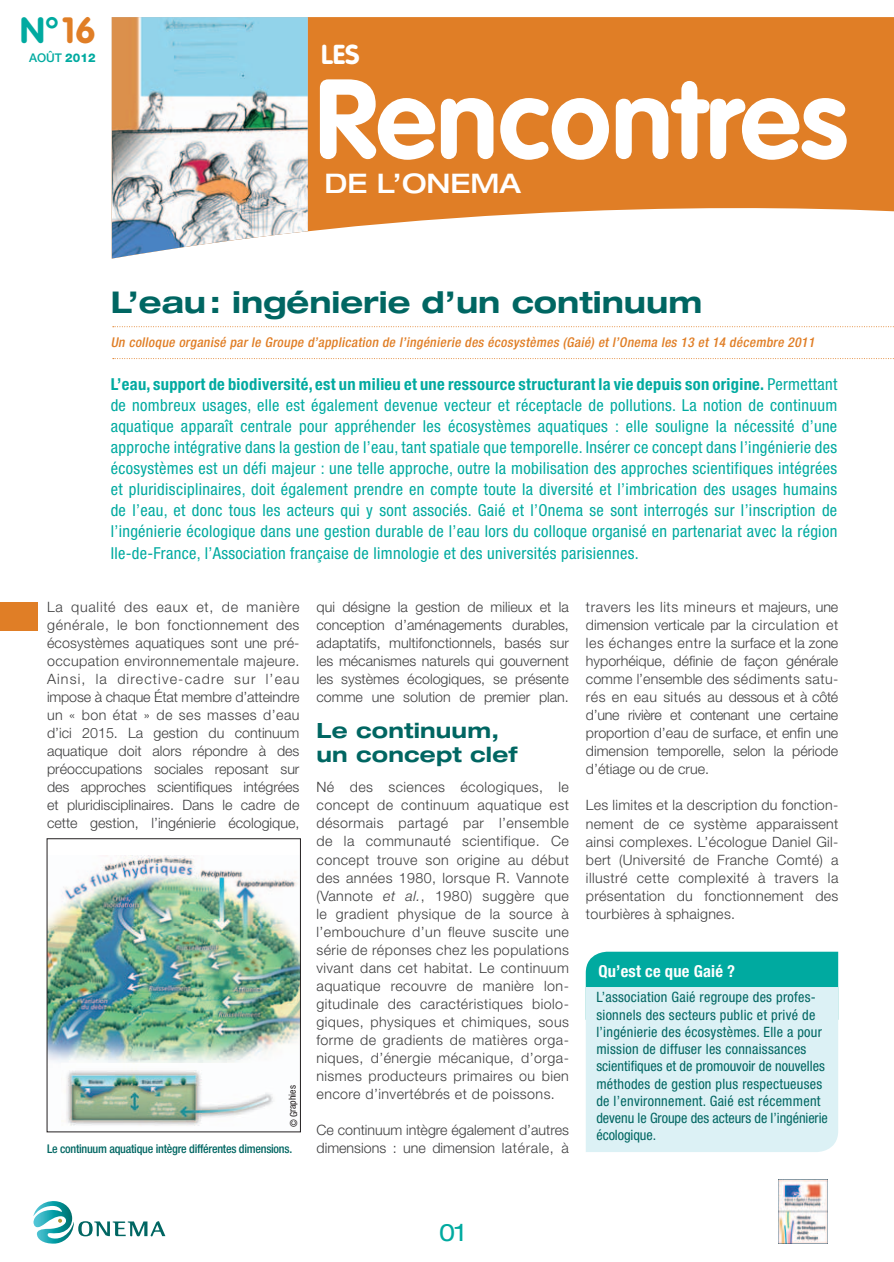
<style>
.page{position:relative;width:894px;height:1262px;background:#fff}
.page>*{position:absolute;margin:0;border:0;box-sizing:border-box;transform-origin:0 0}
.t1{font:700 111px "VAG Rounded";color:#fff}
.t2{font:700 36px "VAG Rounded";color:#00aaa0}
.t3{font:700 expanded 30px "Helvetica Neue";color:#006662}
.t4{font:500 expanded 27px "Helvetica Neue";color:#fff}
.t5{font:700 27px "VAG Rounded";color:#fff}
.t6{font:expanded 24px "Helvetica Neue";color:#00aaa0}
.t7{font:700 expanded 21px/24px "Helvetica Neue";letter-spacing:.01em;color:#006662}
.t8{font:condensed 16.5px/21px "Helvetica Neue";letter-spacing:.02em;color:#00aaa0;text-align:justify}
.t9{font:700 condensed 16.5px "Helvetica Neue";letter-spacing:.01em;color:#fff}
.t10{font:300 14.25px/18px "Helvetica Neue";color:#3e3e3f;text-align:justify}
.t11{font:condensed 14.25px/17.2px "Helvetica Neue";letter-spacing:.02em;color:#006662}
.t12{font:italic 500 condensed 13.5px "Helvetica Neue";color:#e07e26}
.t13{font:500 condensed 12px "Helvetica Neue";letter-spacing:-.02em;color:#006662}
.t14{font:500 12px "Helvetica Neue";color:#00aaa0}
.t15{font:condensed 9.75px "Helvetica Neue";color:#231f20}
.s1{color:#e07e26}
.s2{font-weight:800}
.s3{font-weight:700}
.s4{font-style:italic}
</style>
<div class="page">
<div style="left:0;top:602px;width:37px;height:28px;background:#e07e26"></div>
<svg style="left:113px;top:326px;width:781px;height:1px"></svg>
<svg style="left:113px;top:358px;width:781px;height:1px"></svg>
<img style="left:49px;top:855px;width:249px;height:208px">
<img style="left:66px;top:1070px;width:207px;height:56px">
<svg style="left:308px;top:17px;width:585px;height:215px;background:#e28838"></svg>
<img style="left:112px;top:17px;width:196px;height:242px">
<svg style="left:33px;top:1201px;width:132px;height:42px"></svg>
<img style="left:778px;top:1179px;width:49px;height:64px">
<svg style="left:585px;top:951px;width:253px;height:201px;background:#b6e4e6"></svg>
<h2 class="t2" style="left:20px;top:15px;width:77px">N°<span class="s1">16</span></h2>
<p class="t14" style="left:29px;top:54px;width:68px">AOÛT <span class="s2">2012</span></p>
<h3 class="t5" style="left:321px;top:43px;width:40px">LES</h3>
<h1 class="t1" style="left:315px;top:73px;width:534px">Rencontres</h1>
<h3 class="t4" style="left:324px;top:173px;width:198px">DE L’ONEMA</h3>
<h3 class="t3" style="left:111px;top:291px;width:593px">L’eau : ingénierie d’un continuum</h3>
<p class="t12" style="left:111px;top:337px;width:707px">Un colloque organisé par le Groupe d’application de l’ingénierie des écosystèmes (Gaié) et l’Onema les 13 et 14 décembre 2011</p>
<p class="t8" style="left:111px;top:375px;width:728px"><span class="s3">L’eau, support de biodiversité, est un milieu et une ressource structurant la vie depuis son origine.</span> Permettant de nombreux usages, elle est également devenue vecteur et réceptacle de pollutions. La notion de continuum aquatique apparaît centrale pour appréhender les écosystèmes aquatiques : elle souligne la nécessité d’une approche intégrative dans la gestion de l’eau, tant spatiale que temporelle. Insérer ce concept dans l’ingénierie des écosystèmes est un défi majeur : une telle approche, outre la mobilisation des approches scientifiques intégrées et pluridisciplinaires, doit également prendre en compte toute la diversité et l’imbrication des usages humains de l’eau, et donc tous les acteurs qui y sont associés. Gaié et l’Onema se sont interrogés sur l’inscription de l’ingénierie écologique dans une gestion durable de l’eau lors du colloque organisé en partenariat avec la région Ile-de-France, l’Association française de limnologie et des universités parisiennes.</p>
<p class="t10" style="left:47px;top:599px;width:254px">La qualité des eaux et, de manière générale, le bon fonctionnement des écosystèmes aquatiques sont une pré&shy;occupation environnementale majeure.<br>Ainsi, la directive-cadre sur l’eau impose à chaque État membre d’atteindre un « bon état » de ses masses d’eau d’ici 2015. La gestion du continuum aquatique doit alors répondre à des préoccupations sociales reposant sur des approches scientifiques intégrées et pluridisciplinaires. Dans le cadre de cette gestion, l’ingénierie écologique,</p>
<p class="t10" style="left:316px;top:599px;width:254px">qui désigne la gestion de milieux et la conception d’aménagements durables, adaptatifs, multifonctionnels, basés sur les mécanismes naturels qui gouvernent les systèmes écologiques, se présente comme une solution de premier plan.</p>
<p class="t10" style="left:586px;top:599px;width:254px">travers les lits mineurs et majeurs, une dimension verticale par la circulation et les échanges entre la surface et la zone hyporhéique, définie de façon générale comme l’ensemble des sédiments satu&shy;rés en eau situés au dessous et à côté d’une rivière et contenant une certaine proportion d’eau de surface, et enfin une dimension temporelle, selon la période d’étiage ou de crue.</p>
<p class="t10" style="left:586px;top:797px;width:254px">Les limites et la description du fonction&shy;nement de ce système apparaissent ainsi complexes. L’écologue Daniel Gil&shy;bert (Université de Franche Comté) a illustré cette complexité à travers la présentation du fonctionnement des tourbières à sphaignes.</p>
<h3 class="t7" style="left:316px;top:721px;width:202px">Le continuum, un concept clef</h3>
<p class="t10" style="left:316px;top:779px;width:254px">Né des sciences écologiques, le concept de continuum aquatique est désormais partagé par l’ensemble de la communauté scientifique. Ce concept trouve son origine au début des années 1980, lorsque R. Vannote (Vannote <span class="s4">et al.</span>, 1980) suggère que le gradient physique de la source à l’embouchure d’un fleuve suscite une série de réponses chez les populations vivant dans cet habitat. Le continuum aquatique recouvre de manière lon&shy;gitudinale des caractéristiques biolo&shy;giques, physiques et chimiques, sous forme de gradients de matières orga&shy;niques, d’énergie mécanique, d’orga&shy;nismes producteurs primaires ou bien encore d’invertébrés et de poissons.</p>
<p class="t10" style="left:316px;top:1121px;width:254px">Ce continuum intègre également d’autres dimensions : une dimension latérale, à</p>
<p class="t9" style="left:598px;top:964px;width:138px">Qu’est ce que Gaié ?</p>
<p class="t11" style="left:596px;top:989px;width:233px">L’association Gaié regroupe des profes&shy;sionnels des secteurs public et privé de l’ingénierie des écosystèmes. Elle a pour mission de diffuser les connaissances scientifiques et de promouvoir de nouvelles méthodes de gestion plus respectueuses de l’environnement. Gaié est récemment devenu le Groupe des acteurs de l’ingénierie écologique.</p>
<p class="t15" style="left:289px;top:1127px;width:44px;rotate:-90deg">© Graphies</p>
<p class="t13" style="left:47px;top:1144px;width:247px">Le continuum aquatique intègre différentes dimensions.</p>
<h3 class="t6" style="left:439px;top:1223px;width:28px">01</h3>
</div>
